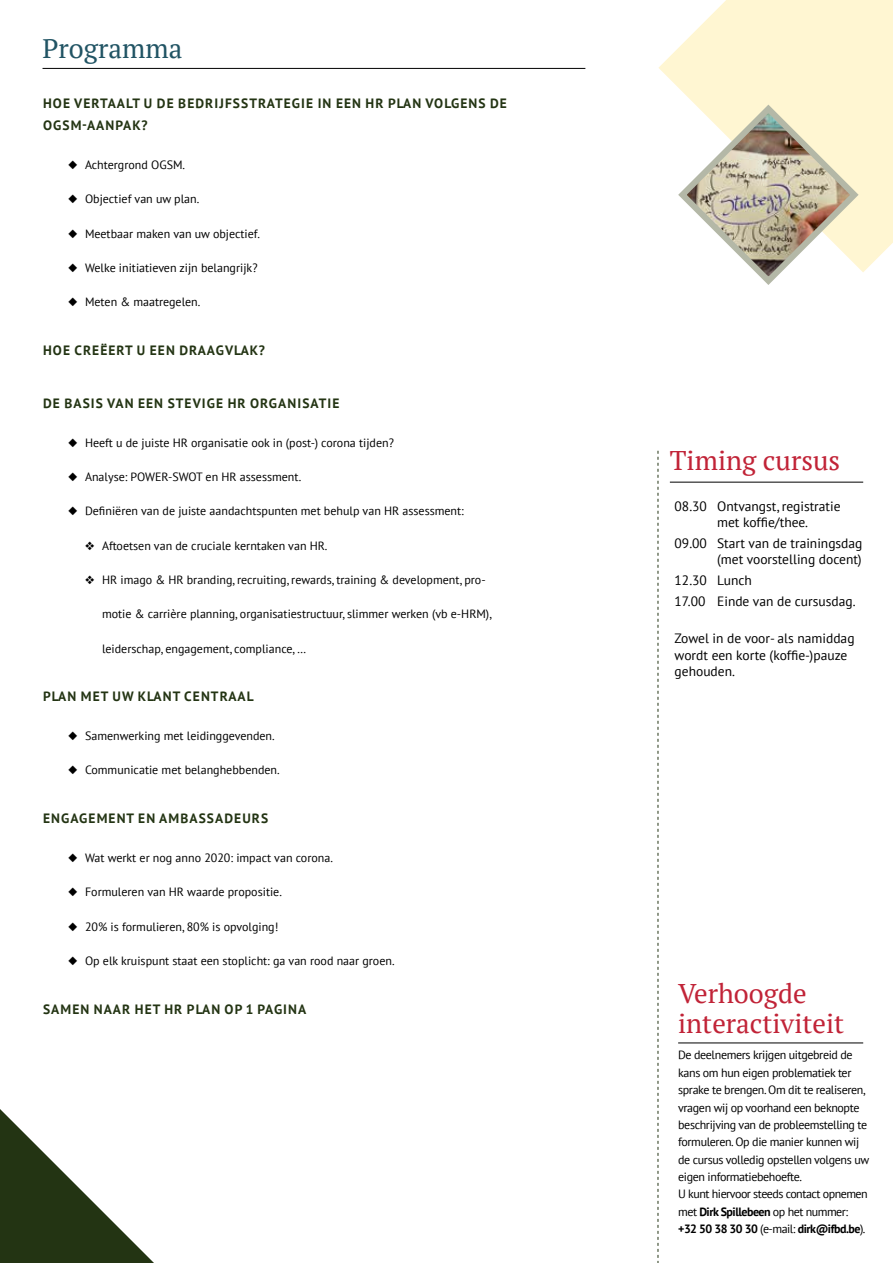
<style>
.page{position:relative;width:893px;height:1263px;background:#fff}
.page>*{position:absolute;margin:0;border:0;box-sizing:border-box;transform-origin:0 0}
.t1{font:27px/30px "PT Serif";color:#c12337}
.t2{font:27px "PT Serif";color:#215464}
.t3{font:700 13.5px/22.4px "PT Sans";letter-spacing:.08em;color:#233413}
.t4{font:13.5px/16.5px "PT Sans";color:#000}
.t5{font:12px "PT Sans";color:#000}
.t6{font:12px/17.4px "PT Sans";letter-spacing:-.03em;color:#000}
.s1{font-weight:700}
</style>
<div class="page">
<svg style="left:658px;top:0;width:235px;height:272px;fill:#fff6d2"></svg>
<svg style="left:0;top:1109px;width:154px;height:154px"></svg>
<hr style="left:670px;top:482px;width:193px;height:1px;background:#000">
<hr style="left:43px;top:68px;width:542px;height:1px;background:#000">
<svg style="left:658px;top:451px;width:1px;height:812px"></svg>
<hr style="left:678px;top:1042px;width:185px;height:1px;background:#000">
<svg style="left:674px;top:100px;width:189px;height:185px"></svg>
<h1 class="t2" style="left:43px;top:31px;width:141px">Programma</h1>
<p class="t3" style="left:43px;top:92px;width:465px">HOE VERTAALT U DE BEDRIJFSSTRATEGIE IN EEN HR PLAN VOLGENS DE<br>OGSM-AANPAK?</p>
<p class="t5" style="left:68px;top:157px;width:119px">◆ Achtergrond OGSM.</p>
<p class="t5" style="left:68px;top:191px;width:133px">◆ Objectief van uw plan.</p>
<p class="t5" style="left:68px;top:226px;width:193px">◆ Meetbaar maken van uw objectief.</p>
<p class="t5" style="left:68px;top:260px;width:191px">◆ Welke initiatieven zijn belangrijk?</p>
<p class="t5" style="left:68px;top:294px;width:134px">◆ Meten &amp; maatregelen.</p>
<p class="t3" style="left:43px;top:339px;width:223px">HOE CREËERT U EEN DRAAGVLAK?</p>
<p class="t3" style="left:43px;top:392px;width:298px">DE BASIS VAN EEN STEVIGE HR ORGANISATIE</p>
<p class="t5" style="left:68px;top:435px;width:327px">◆ Heeft u de juiste HR organisatie ook in (post-) corona tijden?</p>
<p class="t5" style="left:68px;top:469px;width:235px">◆ Analyse: POWER-SWOT en HR assessment.</p>
<p class="t5" style="left:68px;top:503px;width:397px">◆ Definiëren van de juiste aandachtspunten met behulp van HR assessment:</p>
<p class="t5" style="left:85px;top:538px;width:244px">❖ Aftoetsen van de cruciale kerntaken van HR.</p>
<p class="t5" style="left:85px;top:572px;width:402px">❖ HR imago &amp; HR branding, recruiting, rewards, training &amp; development, pro-</p>
<p class="t5" style="left:102px;top:606px;width:391px">motie &amp; carrière planning, organisatiestructuur, slimmer werken (vb e-HRM),</p>
<p class="t5" style="left:102px;top:641px;width:206px">leiderschap, engagement, compliance, …</p>
<p class="t3" style="left:43px;top:685px;width:212px">PLAN MET UW KLANT CENTRAAL</p>
<p class="t5" style="left:68px;top:728px;width:208px">◆ Samenwerking met leidinggevenden.</p>
<p class="t5" style="left:68px;top:762px;width:213px">◆ Communicatie met belanghebbenden.</p>
<p class="t3" style="left:43px;top:807px;width:227px">ENGAGEMENT EN AMBASSADEURS</p>
<p class="t5" style="left:68px;top:850px;width:266px">◆ Wat werkt er nog anno 2020: impact van corona.</p>
<p class="t5" style="left:68px;top:884px;width:215px">◆ Formuleren van HR waarde propositie.</p>
<p class="t5" style="left:68px;top:918px;width:212px">◆ 20% is formulieren, 80% is opvolging!</p>
<p class="t5" style="left:68px;top:953px;width:328px">◆ Op elk kruispunt staat een stoplicht: ga van rood naar groen.</p>
<p class="t3" style="left:43px;top:997px;width:265px">SAMEN NAAR HET HR PLAN OP 1 PAGINA</p>
<h1 class="t1" style="left:670px;top:445px;width:172px">Timing cursus</h1>
<p class="t4" style="left:717px;top:497px;width:125px;text-indent:-43px">08.30 Ontvangst, registratie met koffie/thee.</p>
<p class="t4" style="left:675px;top:535px;width:189px;text-align:right">09.00 Start van de trainingsdag (met voorstelling docent)</p>
<p class="t4" style="left:675px;top:570px;width:182px;line-height:20.7px">12.30 Lunch<br>17.00 Einde van de cursusdag.</p>
<p class="t4" style="left:675px;top:630px;width:181px">Zowel in de voor- als namiddag wordt een korte (koffie-)pauze gehouden.</p>
<h1 class="t1" style="left:678px;top:978px;width:168px">Verhoogde interactiviteit</h1>
<p class="t6" style="left:678px;top:1046px;width:193px">De deelnemers krijgen uitgebreid de kans om hun eigen problematiek ter sprake te brengen. Om dit te realiseren, vragen wij op voorhand een beknopte beschrijving van de probleemstelling te formuleren. Op die manier kunnen wij de cursus volledig opstellen volgens uw eigen informatiebehoefte.<br>U kunt hiervoor steeds contact opnemen met <span class="s1">Dirk Spillebeen</span> op het nummer: <span class="s1">+32 50 38 30 30</span> (e-mail: <span class="s1">dirk@ifbd.be</span>).</p>
</div>
